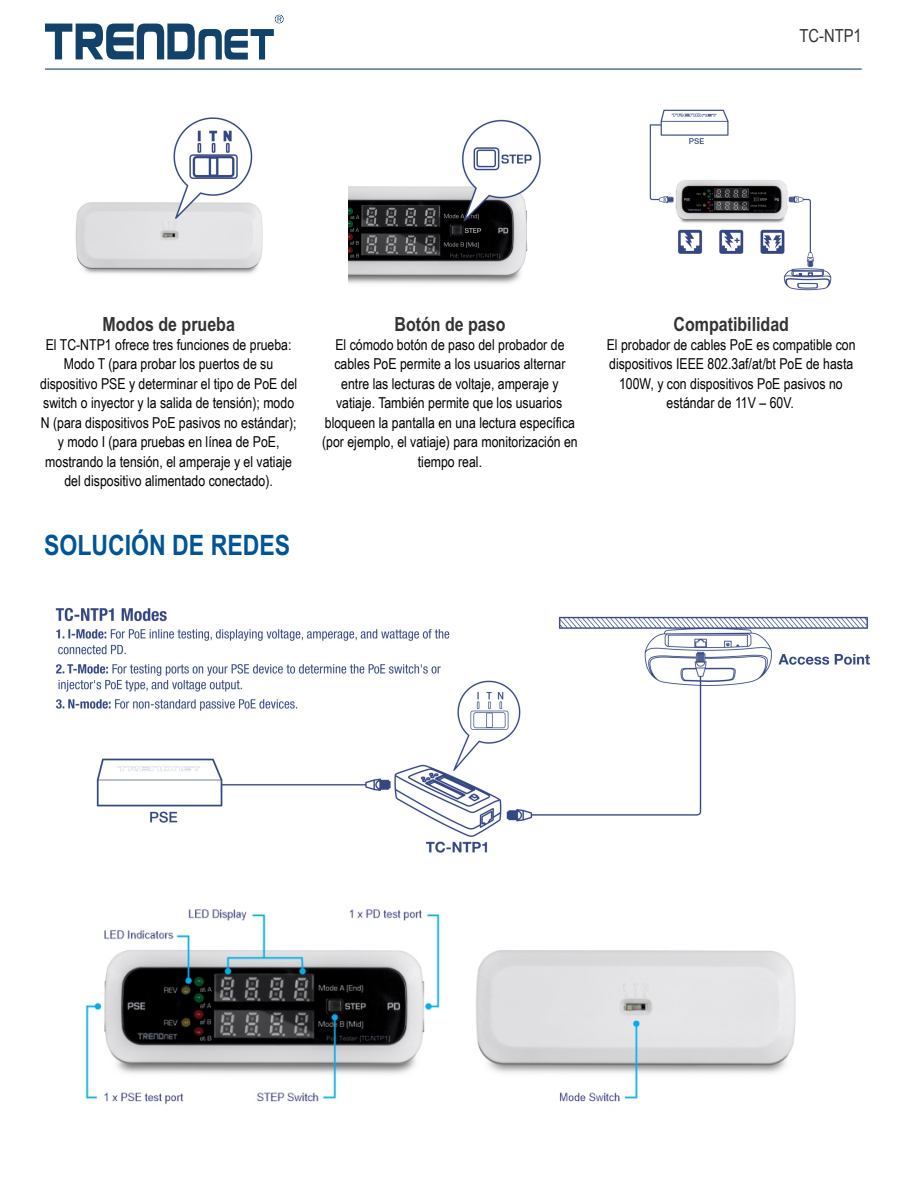
<style>
.page{position:relative;width:918px;height:1188px;background:#fff}
.page>*{position:absolute;margin:0;border:0;box-sizing:border-box;transform-origin:0 0}
.t1{font:700 28.2px "Arial Narrow";color:#005596}
.t2{font:700 19.5px "Arial Narrow";color:#333}
.t3{font:18px "Arial Narrow";color:#333}
.t4{font:15px/19.5px "Arial Narrow";color:#000;text-align:center}
</style>
<div class="page">
<img style="left:75px;top:117px;width:188px;height:157px">
<img style="left:349px;top:119px;width:192px;height:165px">
<img style="left:649px;top:109px;width:183px;height:182px">
<img style="left:55px;top:607px;width:815px;height:246px">
<img style="left:85px;top:909px;width:711px;height:196px">
<svg style="left:45px;top:15px;width:238px;height:45px"></svg>
<hr style="left:45px;top:68px;width:817px;height:2px;background:#32537e">
<p class="t3" style="left:799px;top:22px;width:64px">TC-NTP1</p>
<h2 class="t2" style="left:103px;top:317px;width:134px">Modos de prueba</h2>
<p class="t4" style="left:40px;top:334px;width:259px">El TC-NTP1 ofrece tres funciones de prueba:<br>Modo T (para probar los puertos de su dispositivo PSE y determinar el tipo de PoE del switch o inyector y la salida de tensión); modo N (para dispositivos PoE pasivos no estándar); y modo I (para pruebas en línea de PoE, mostrando la tensión, el amperaje y el vatiaje del dispositivo alimentado conectado).</p>
<h1 class="t1" style="left:44px;top:535px;width:248px">SOLUCIÓN DE REDES</h1>
<h2 class="t2" style="left:394px;top:317px;width:113px">Botón de paso</h2>
<p class="t4" style="left:322px;top:334px;width:257px">El cómodo botón de paso del probador de cables PoE permite a los usuarios alternar entre las lecturas de voltaje, amperaje y vatiaje. También permite que los usuarios bloqueen la pantalla en una lectura específica (por ejemplo, el vatiaje) para monitorización en tiempo real.</p>
<h2 class="t2" style="left:674px;top:317px;width:117px">Compatibilidad</h2>
<p class="t4" style="left:607px;top:334px;width:250px">El probador de cables PoE es compatible con dispositivos IEEE 802.3af/at/bt PoE de hasta 100W, y con dispositivos PoE pasivos no estándar de 11V – 60V.</p>
</div>
